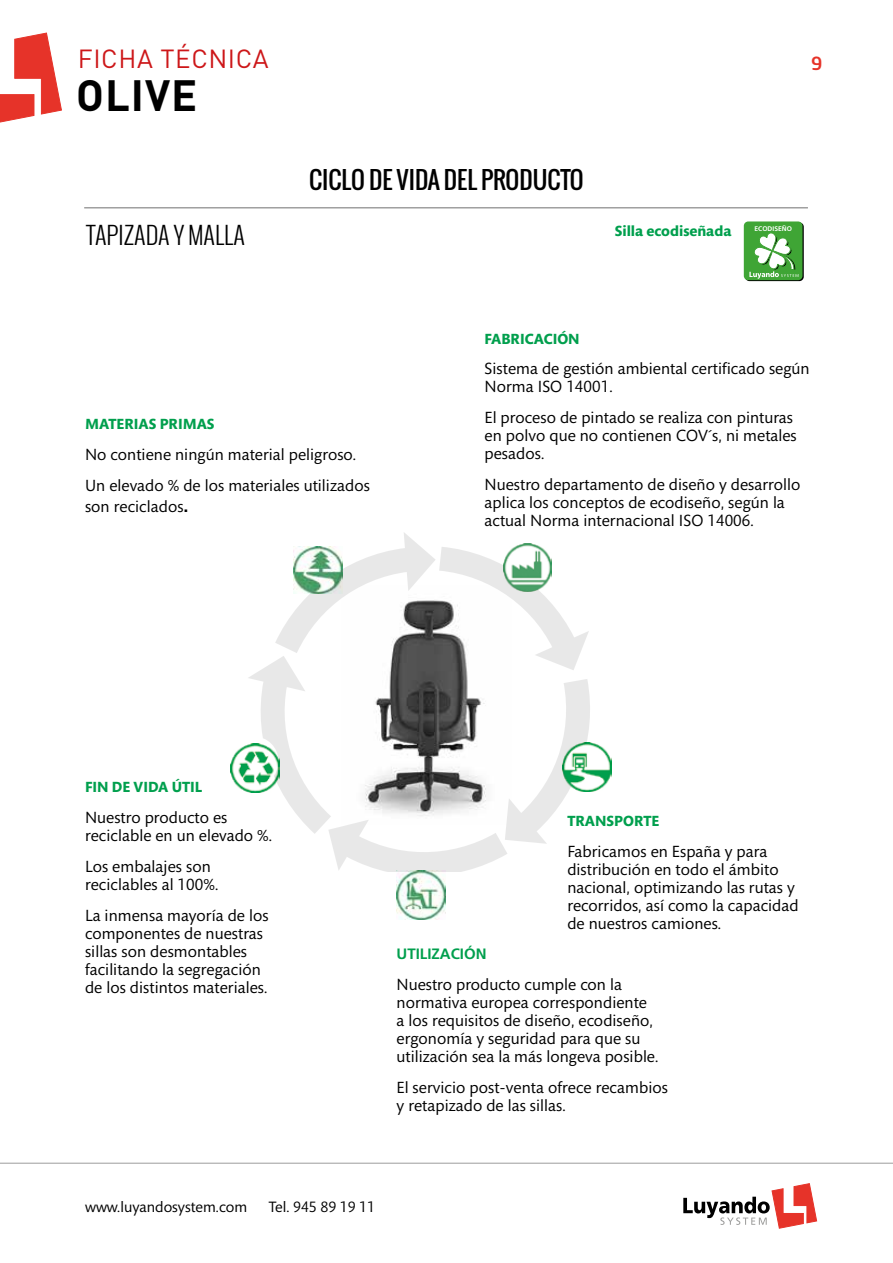
<style>
.page{position:relative;width:893px;height:1263px;background:#fff}
.page>*{position:absolute;margin:0;border:0;box-sizing:border-box;transform-origin:0 0}
.t1{font:700 43.2px "DIN";letter-spacing:.02em;color:#000}
.t2{font:25.95px "DIN";letter-spacing:.02em;color:#cd1719}
.t3{font:24px "Oswald";color:#000}
.t4{font:300 24px "Oswald";color:#000}
.t5{font:500 18px "Neo Sans Std";color:#e63329}
.t6{font:16.5px/18px "Mundo Sans Std";letter-spacing:.005em;color:#000}
.t7{font:15.3px "Mundo Sans Std";color:#000}
.t8{font:700 15px "Mundo Sans Std";color:#009f4d}
.t9{font:700 15px "Frutiger LT Std";color:#009f4d}
.t10{font:700 6.75px "Frutiger LT Std";color:#fff}
.s1{font-family:"Frutiger LT Std";font-weight:700;font-size:18px}
</style>
<div class="page">
<svg style="left:683px;top:1183px;width:134px;height:45px"></svg>
<hr style="left:0;top:1163px;width:893px;height:1px;background:#9d9d9c">
<svg style="left:248px;top:533px;width:344px;height:339px"></svg>
<div style="left:231px;top:737px;width:48px;height:49px;background:#fff;border-radius:50%"></div>
<img style="left:293px;top:546px;width:49px;height:47px">
<img style="left:503px;top:543px;width:49px;height:49px">
<img style="left:563px;top:743px;width:48px;height:48px">
<img style="left:396px;top:871px;width:49px;height:48px">
<img style="left:231px;top:743px;width:48px;height:49px">
<svg style="left:0;top:33px;width:62px;height:90px"></svg>
<hr style="left:84px;top:207px;width:724px;height:1px;background:#706f6f">
<svg style="left:745px;top:222px;width:59px;height:59px"></svg>
<div style="left:744px;top:221px;width:58px;height:59px;background:#3fa535;border-radius:4px"></div>
<svg style="left:749px;top:233px;width:49px;height:46px"></svg>
<h2 class="t2" style="left:78px;top:43px;width:192px">FICHA TÉCNICA</h2>
<h1 class="t1" style="left:76px;top:67px;width:122px">OLIVE</h1>
<p class="t5" style="left:811px;top:52px;width:13px">9</p>
<h3 class="t3" style="left:309px;top:162px;width:276px">CICLO DE VIDA DEL PRODUCTO</h3>
<h3 class="t4" style="left:87px;top:218px;width:160px">TAPIZADA Y MALLA</h3>
<p class="t10" style="left:755px;top:224px;width:39px">ECODISEÑO</p>
<p class="t8" style="left:615px;top:223px;width:118px">Silla ecodiseñada</p>
<p class="t8" style="left:85px;top:416px;width:131px">MATERIAS PRIMAS</p>
<p class="t6" style="left:85px;top:439px;width:286px;line-height:30.8px">No contiene ningún material peligroso.<br>Un elevado % de los materiales utilizados</p>
<p class="t6" style="left:85px;top:498px;width:105px">son reciclados<span class="s1">.</span></p>
<p class="t8" style="left:485px;top:330px;width:97px">FABRICACIÓN</p>
<p class="t6" style="left:485px;top:360px;width:327px">Sistema de gestión ambiental certificado según<br>Norma ISO 14001.</p>
<p class="t6" style="left:485px;top:409px;width:314px">El proceso de pintado se realiza con pinturas en polvo que no contienen COV´s, ni metales pesados.</p>
<p class="t6" style="left:485px;top:476px;width:317px">Nuestro departamento de diseño y desarrollo aplica los conceptos de ecodiseño, según la actual Norma internacional ISO 14006.</p>
<p class="t8" style="left:85px;top:779px;width:119px">FIN DE VIDA ÚTIL</p>
<p class="t6" style="left:85px;top:809px;width:189px">Nuestro producto es reciclable en un elevado %.</p>
<p class="t6" style="left:85px;top:858px;width:135px">Los embalajes son reciclables al 100%.</p>
<p class="t6" style="left:85px;top:906px;width:185px">La inmensa mayoría de los componentes de nuestras sillas son desmontables facilitando la segregación de los distintos materiales.</p>
<p class="t8" style="left:567px;top:813px;width:94px">TRANSPORTE</p>
<p class="t6" style="left:567px;top:843px;width:233px">Fabricamos en España y para distribución en todo el ámbito nacional, optimizando las rutas y recorridos, así como la capacidad de nuestros camiones.</p>
<p class="t9" style="left:396px;top:945px;width:92px">UTILIZACIÓN</p>
<p class="t6" style="left:396px;top:976px;width:264px">Nuestro producto cumple con la normativa europea correspondiente a los requisitos de diseño, ecodiseño, ergonomía y seguridad para que su utilización sea la más longeva posible.</p>
<p class="t6" style="left:396px;top:1078px;width:273px">El servicio post-venta ofrece recambios y retapizado de las sillas.</p>
<p class="t7" style="left:85px;top:1198px;width:164px">www.luyandosystem.com</p>
<p class="t7" style="left:269px;top:1198px;width:108px">Tel. 945 89 19 11</p>
</div>
